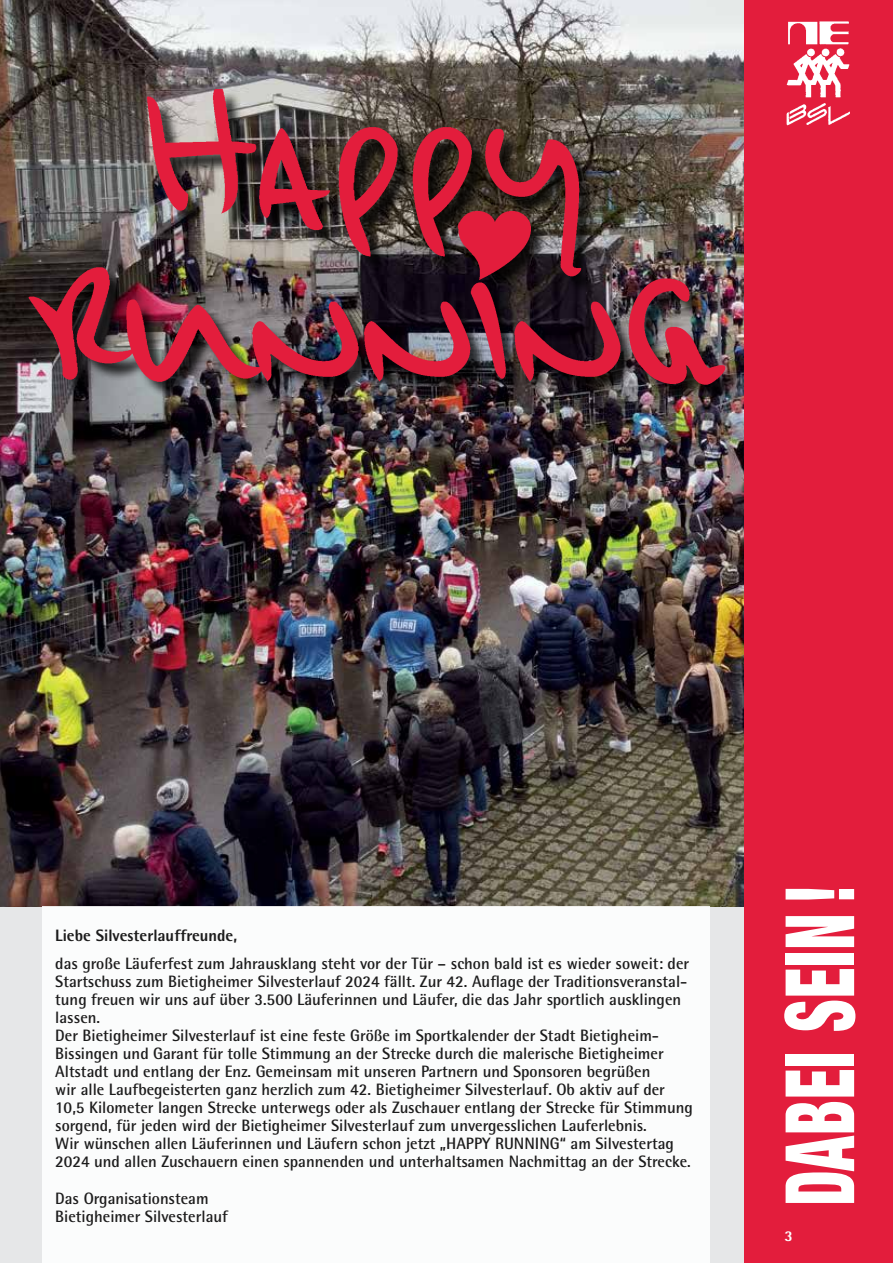
<style>
.page{position:relative;width:893px;height:1263px;background:#e6e7e8}
.page>*{position:absolute;margin:0;border:0;box-sizing:border-box;transform-origin:0 0}
.t1{font:900 condensed 96px "Helvetica Neue";letter-spacing:.015em;color:#fff;scale:.64 1}
.t2{font:700 16.5px/18px "Rotis Semi Sans";color:#000}
.t3{font:800 16.5px "Rotis Semi Sans";color:#000}
.t4{font:800 15px "Rotis Semi Sans";color:#fff}
</style>
<div class="page">
<img style="left:0;top:0;width:744px;height:906px">
<div style="left:43px;top:907px;width:667px;height:356px;background:#fff"></div>
<div style="left:744px;top:0;width:149px;height:1263px;background:#e31d3c"></div>
<img style="left:786px;top:21px;width:64px;height:105px">
<img style="left:0;top:89px;width:744px;height:396px">
<p class="t3" style="left:55px;top:925px;width:184px">Liebe Silvesterlauffreunde,</p>
<p class="t2" style="left:55px;top:954px;width:639px">das große Läuferfest zum Jahrausklang steht vor der Tür – schon bald ist es wieder soweit: der Startschuss zum Bietigheimer Silvesterlauf 2024 fällt. Zur 42. Auflage der Traditionsveranstal&shy;tung freuen wir uns auf über 3.500 Läuferinnen und Läufer, die das Jahr sportlich ausklingen lassen.<br>Der Bietigheimer Silvesterlauf ist eine feste Größe im Sportkalender der Stadt Bietigheim-Bissingen und Garant für tolle Stimmung an der Strecke durch die malerische Bietigheimer Altstadt und entlang der Enz. Gemeinsam mit unseren Partnern und Sponsoren begrüßen<br>wir alle Laufbegeisterten ganz herzlich zum 42. Bietigheimer Silvesterlauf. Ob aktiv auf der 10,5 Kilometer langen Strecke unterwegs oder als Zuschauer entlang der Strecke für Stimmung sorgend, für jeden wird der Bietigheimer Silvesterlauf zum unvergesslichen Lauferlebnis.<br>Wir wünschen allen Läuferinnen und Läufern schon jetzt „HAPPY RUNNING“ am Silvestertag 2024 und allen Zuschauern einen spannenden und unterhaltsamen Nachmittag an der Strecke.</p>
<p class="t2" style="left:55px;top:1188px;width:174px">Das Organisationsteam<br>Bietigheimer Silvesterlauf</p>
<h1 class="t1" style="left:761px;top:1205px;width:503px;rotate:-90deg">DABEI SEIN!</h1>
<p class="t4" style="left:784px;top:1226px;width:10px">3</p>
</div>
